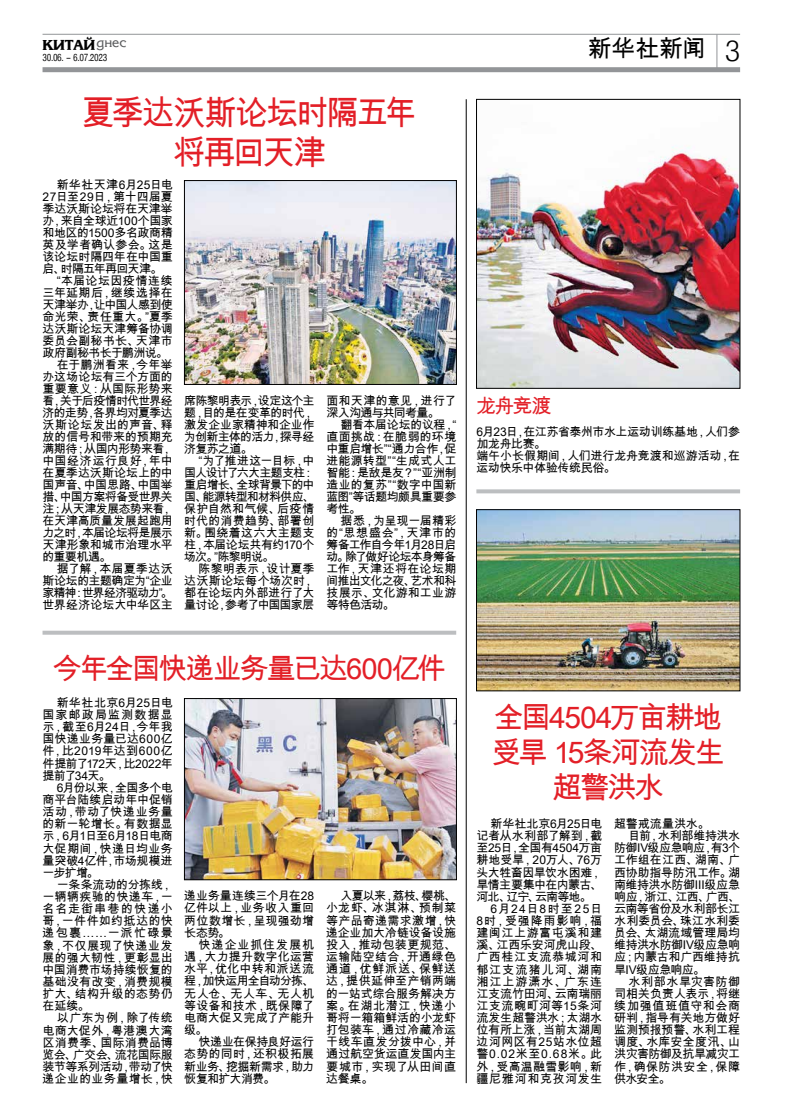
<style>
.page{position:relative;width:794px;height:1120px;background:#fff}
.page>*{position:absolute;margin:0;border:0;box-sizing:border-box;transform-origin:0 0}
.t1{font:34px/40px "Arial Unicode MS";letter-spacing:-.07em;color:#e31f27;text-align:center;scale:.95 1}
.t2{font:30px/35px "Arial Unicode MS";letter-spacing:-.085em;color:#e31f27;text-align:center}
.t3{font:30px "Hebar Light CYR";color:#000}
.t4{font:29px "Arial Unicode MS";letter-spacing:-.075em;color:#e31f27}
.t5{font:24px "Arial Unicode MS";letter-spacing:-.02em;color:#000}
.t6{font:20px "Arial Unicode MS";color:#e31f27}
.t7{font:15px "Karina Black CYR";color:#000}
.t8{font:12px/12px "Arial Unicode MS";letter-spacing:-.01em;color:#000;text-align:justify}
.t9{font:12px "Arial Unicode MS";letter-spacing:-.05em;color:#000}
.t10{font:12px/12px "Arial Unicode MS";letter-spacing:-.045em;color:#000}
.t11{font:12px "Arial Unicode MS";letter-spacing:.02em;color:#000}
.t12{font:12px "Arial Unicode MS";letter-spacing:-.065em;color:#000}
.t13{font:12px "Arial Unicode MS";letter-spacing:.025em;color:#000}
.t14{font:12px "Arial Unicode MS";letter-spacing:.04em;color:#000}
.t15{font:12px "Arial Unicode MS";letter-spacing:.015em;color:#000}
.t16{font:12px "Arial Unicode MS";letter-spacing:.055em;color:#000}
.t17{font:12px "Arial Unicode MS";letter-spacing:.07em;color:#000}
.t18{font:12px "Arial Unicode MS";letter-spacing:-.035em;color:#000}
.t19{font:12px "Arial Unicode MS";letter-spacing:-.03em;color:#000}
.t20{font:12px "Arial Unicode MS";letter-spacing:-.06em;color:#000}
.t21{font:12px "Arial Unicode MS";letter-spacing:.035em;color:#000}
.t22{font:12px "Arial Unicode MS";letter-spacing:.045em;color:#000}
.t23{font:12px "Arial Unicode MS";letter-spacing:-.08em;color:#000}
.t24{font:12px "Arial Unicode MS";letter-spacing:-.04em;color:#000}
.t25{font:12px "Arial Unicode MS";letter-spacing:.08em;color:#000}
.t26{font:12px "Arial Unicode MS";letter-spacing:.095em;color:#000}
.t27{font:12px "Arial Unicode MS";letter-spacing:.085em;color:#000}
.t28{font:12px "Arial Unicode MS";letter-spacing:.05em;color:#000}
.t29{font:12px "Arial Unicode MS";letter-spacing:-.055em;color:#000}
.t30{font:10px "Hebar Condensed CYR";letter-spacing:-.04em;color:#000;scale:.93 1}
</style>
<div class="page">
<hr style="left:43px;top:34px;width:697px;height:1px;background:#939598">
<div style="left:43px;top:67px;width:697px;height:5px;background:#939598"></div>
<hr style="left:716px;top:34px;width:1px;height:35px;background:#939598">
<svg style="left:43px;top:631px;width:413px;height:4px;background:#c0c2c4"></svg>
<svg style="left:476px;top:489px;width:264px;height:4px"></svg>
<img style="left:186px;top:182px;width:268px;height:200px">
<div style="left:184px;top:180px;width:272px;height:204px;border:1px solid #000"></div>
<img style="left:478px;top:147px;width:260px;height:239px">
<div style="left:476px;top:99px;width:264px;height:289px;border:1px solid #000"></div>
<img style="left:478px;top:511px;width:260px;height:178px">
<div style="left:476px;top:509px;width:264px;height:182px;border:1px solid #000"></div>
<hr style="left:466px;top:99px;width:1px;height:984px;background:#000">
<img style="left:186px;top:700px;width:268px;height:178px">
<div style="left:184px;top:698px;width:272px;height:182px;border:1px solid #000"></div>
<p class="t7" style="left:43px;top:36px;width:85px">Китай<sup>днес</sup></p>
<p class="t30" style="left:43px;top:52px;width:71px">30.06. – 6.07.2023</p>
<h1 class="t1" style="left:82px;top:92px;width:354px">夏季达沃斯论坛时隔五年将再回天津</h1>
<p class="t13" style="left:57px;top:176px;width:118px">新华社天津6月25日电</p>
<p class="t8" style="left:43px;top:190px;width:132px">27日至29日，第十四届夏</p>
<p class="t8" style="left:43px;top:202px;width:132px">季达沃斯论坛将在天津举</p>
<p class="t18" style="left:43px;top:212px;width:132px">办，来自全球近100个国家</p>
<p class="t19" style="left:43px;top:224px;width:132px">和地区的1500多名政商精</p>
<p class="t11" style="left:43px;top:236px;width:132px">英及学者确认参会。这是</p>
<p class="t8" style="left:43px;top:250px;width:132px">该论坛时隔四年在中国重</p>
<p class="t12" style="left:43px;top:260px;width:122px">启、时隔五年再回天津。</p>
<p class="t14" style="left:57px;top:272px;width:118px">“本届论坛因疫情连续</p>
<p class="t21" style="left:43px;top:284px;width:132px">三年延期后，继续选择在</p>
<p class="t9" style="left:43px;top:296px;width:132px">天津举办，让中国人感到使</p>
<p class="t11" style="left:43px;top:308px;width:132px">命光荣、责任重大。”夏季</p>
<p class="t8" style="left:43px;top:322px;width:132px">达沃斯论坛天津筹备协调</p>
<p class="t11" style="left:43px;top:332px;width:132px">委员会副秘书长、天津市</p>
<p class="t20" style="left:43px;top:344px;width:127px">政府副秘书长于鹏洲说。</p>
<p class="t15" style="left:57px;top:356px;width:118px">在于鹏洲看来，今年举</p>
<p class="t8" style="left:43px;top:370px;width:132px">办这场论坛有三个方面的</p>
<p class="t13" style="left:43px;top:380px;width:132px">重要意义：从国际形势来</p>
<p class="t12" style="left:43px;top:392px;width:132px">看，关于后疫情时代世界经</p>
<p class="t9" style="left:43px;top:404px;width:132px">济的走势，各界均对夏季达</p>
<p class="t13" style="left:43px;top:416px;width:132px">沃斯论坛发出的声音、释</p>
<p class="t8" style="left:43px;top:430px;width:132px">放的信号和带来的预期充</p>
<p class="t9" style="left:43px;top:440px;width:132px">满期待；从国内形势来看，</p>
<p class="t21" style="left:43px;top:452px;width:132px">中国经济运行良好，年中</p>
<p class="t8" style="left:43px;top:466px;width:132px">在夏季达沃斯论坛上的中</p>
<p class="t8" style="left:43px;top:478px;width:132px">国声音、中国思路、中国举</p>
<p class="t12" style="left:43px;top:488px;width:132px">措、中国方案将备受世界关</p>
<p class="t10" style="left:43px;top:502px;width:132px">注；从天津发展态势来看，</p>
<p class="t8" style="left:43px;top:514px;width:132px">在天津高质量发展起跑用</p>
<p class="t20" style="left:43px;top:524px;width:132px">力之时，本届论坛将是展示</p>
<p class="t8" style="left:43px;top:538px;width:132px">天津形象和城市治理水平</p>
<p class="t8" style="left:43px;top:550px;width:70px">的重要机遇。</p>
<p class="t8" style="left:57px;top:562px;width:118px">据了解，本届夏季达沃</p>
<p class="t10" style="left:43px;top:574px;width:132px">斯论坛的主题确定为“企业</p>
<p class="t23" style="left:43px;top:584px;width:132px">家精神：世界经济驱动力”。</p>
<p class="t8" style="left:43px;top:598px;width:132px">世界经济论坛大中华区主</p>
<p class="t10" style="left:326px;top:394px;width:132px">面和天津的意见，进行了深入沟通与共同考量。</p>
<p class="t8" style="left:326px;top:418px;width:132px;text-indent:14px">翻看本届论坛的议程，“直面挑战：在脆弱的环境中重启增长”“通力合作，促进能源转型”“生成式人工智能：是敌是友？”“亚洲制造业的复苏”“数字中国新蓝图”等话题均颇具重要参考性。</p>
<p class="t8" style="left:326px;top:514px;width:132px;text-indent:14px">据悉，为呈现一届精彩的“思想盛会”，天津市的筹备工作自今年1月28日启动。除了做好论坛本身筹备工作，天津还将在论坛期间推出文化之夜、艺术和科技展示、文化游和工业游等特色活动。</p>
<p class="t8" style="left:184px;top:394px;width:132px">席陈黎明表示，设定这个主题，目的是在变革的时代，激发企业家精神和企业作为创新主体的活力，探寻经济复苏之道。</p>
<p class="t8" style="left:184px;top:454px;width:132px;text-indent:14px">“为了推进这一目标，中国人设计了六大主题支柱：重启增长、全球背景下的中国、能源转型和材料供应、保护自然和气候、后疫情时代的消费趋势、部署创新。围绕着这六大主题支柱，本届论坛共有约170个场次。”陈黎明说。</p>
<p class="t8" style="left:184px;top:562px;width:132px;text-indent:14px">陈黎明表示，设计夏季达沃斯论坛每个场次时，都在论坛内外部进行了大量讨论，参考了中国国家层</p>
<h3 class="t4" style="left:53px;top:647px;width:394px">今年全国快递业务量已达600亿件</h3>
<p class="t8" style="left:43px;top:696px;width:132px;text-indent:14px">新华社北京6月25日电国家邮政局监测数据显示，截至6月24日，今年我国快递业务量已达600亿件，比2019年达到600亿件提前了172天，比2022年提前了34天。</p>
<p class="t8" style="left:43px;top:781px;width:132px;text-indent:14px">6月份以来，全国多个电商平台陆续启动年中促销活动，带动了快递业务量的新一轮增长。有数据显示，6月1日至6月18日电商大促期间，快递日均业务量突破4亿件，市场规模进一步扩增。</p>
<p class="t8" style="left:43px;top:878px;width:132px;text-indent:14px">一条条流动的分拣线，一辆辆疾驰的快递车，一名名走街串巷的快递小哥，一件件如约抵达的快递包裹……一派忙碌景象，不仅展现了快递业发展的强大韧性，更彰显出中国消费市场持续恢复的基础没有改变，消费规模扩大、结构升级的态势仍在延续。</p>
<p class="t8" style="left:43px;top:1012px;width:132px;text-indent:14px">以广东为例，除了传统电商大促外，粤港澳大湾区消费季、国际消费品博览会、广交会、流花国际服装节等系列活动，带动了快递企业的业务量增长，快</p>
<p class="t8" style="left:184px;top:890px;width:131px">递业务量连续三个月在28亿件以上，业务收入重回两位数增长，呈现强劲增长态势。</p>
<p class="t8" style="left:184px;top:938px;width:131px;text-indent:14px">快递企业抓住发展机遇，大力提升数字化运营水平，优化中转和派送流程，加快运用全自动分拣、无人仓、无人车、无人机等设备和技术，既保障了电商大促又完成了产能升级。</p>
<p class="t8" style="left:184px;top:1035px;width:131px;text-indent:14px">快递业在保持良好运行态势的同时，还积极拓展新业务、挖掘新需求，助力恢复和扩大消费。</p>
<p class="t8" style="left:326px;top:889px;width:131px;text-indent:14px">入夏以来，荔枝、樱桃、小龙虾、冰淇淋、预制菜等产品寄递需求激增，快递企业加大冷链设备设施投入，推动包装更规范、运输陆空结合，开通绿色通道，优鲜派送、保鲜送达，提供延伸至产销两端的一站式综合服务解决方案。在湖北潜江，快递小哥将一箱箱鲜活的小龙虾打包装车，通过冷藏冷运干线车直发分拨中心，并通过航空货运直发国内主要城市，实现了从田间直达餐桌。</p>
<h3 class="t5" style="left:588px;top:31px;width:120px">新华社新闻</h3>
<h2 class="t3" style="left:725px;top:33px;width:16px">3</h2>
<h3 class="t6" style="left:476px;top:391px;width:77px">龙舟竞渡</h3>
<p class="t8" style="left:476px;top:426px;width:265px;text-align:left">6月23日，在江苏省泰州市水上运动训练基地，人们参加龙舟比赛。<br>端午小长假期间，人们进行龙舟竞渡和巡游活动，在运动快乐中体验传统民俗。</p>
<h2 class="t2" style="left:491px;top:699px;width:235px">全国4504万亩耕地受旱 15条河流发生超警洪水</h2>
<p class="t8" style="left:490px;top:817px;width:113px">新华社北京6月25日电</p>
<p class="t8" style="left:476px;top:830px;width:127px">记者从水利部了解到，截</p>
<p class="t8" style="left:476px;top:842px;width:127px">至25日，全国有4504万亩</p>
<p class="t8" style="left:476px;top:854px;width:127px">耕地受旱，20万人、76万</p>
<p class="t24" style="left:476px;top:863px;width:127px">头大牲畜因旱饮水困难，</p>
<p class="t9" style="left:476px;top:876px;width:127px">旱情主要集中在内蒙古、</p>
<p class="t8" style="left:476px;top:890px;width:117px">河北、辽宁、云南等地。</p>
<p class="t25" style="left:490px;top:900px;width:113px">6月24日8时至25日</p>
<p class="t17" style="left:476px;top:912px;width:127px">8时，受强降雨影响，福</p>
<p class="t16" style="left:476px;top:924px;width:127px">建闽江上游富屯溪和建</p>
<p class="t8" style="left:476px;top:939px;width:127px">溪、江西乐安河虎山段、</p>
<p class="t16" style="left:476px;top:948px;width:127px">广西桂江支流恭城河和</p>
<p class="t26" style="left:476px;top:960px;width:127px">郁江支流猪儿河、湖南</p>
<p class="t27" style="left:476px;top:973px;width:127px">湘江上游潇水、广东连</p>
<p class="t8" style="left:476px;top:987px;width:127px">江支流竹田河、云南瑞丽</p>
<p class="t22" style="left:476px;top:997px;width:127px">江支流畹町河等15条河</p>
<p class="t8" style="left:476px;top:1011px;width:127px">流发生超警洪水；太湖水</p>
<p class="t8" style="left:476px;top:1023px;width:127px">位有所上涨，当前太湖周</p>
<p class="t14" style="left:476px;top:1033px;width:127px">边河网区有25站水位超</p>
<p class="t17" style="left:476px;top:1045px;width:127px">警0.02米至0.68米。此</p>
<p class="t15" style="left:476px;top:1057px;width:127px">外，受高温融雪影响，新</p>
<p class="t28" style="left:476px;top:1069px;width:127px">疆尼雅河和克孜河发生</p>
<p class="t8" style="left:614px;top:817px;width:97px">超警戒流量洪水。</p>
<p class="t19" style="left:628px;top:827px;width:113px">目前，水利部维持洪水</p>
<p class="t9" style="left:614px;top:839px;width:127px">防御Ⅳ级应急响应，有3个</p>
<p class="t11" style="left:614px;top:851px;width:127px">工作组在江西、湖南、广</p>
<p class="t8" style="left:614px;top:866px;width:127px">西协助指导防汛工作。湖</p>
<p class="t18" style="left:614px;top:875px;width:127px">南维持洪水防御Ⅲ级应急</p>
<p class="t8" style="left:614px;top:890px;width:127px">响应，浙江、江西、广西、</p>
<p class="t9" style="left:614px;top:900px;width:127px">云南等省份及水利部长江</p>
<p class="t8" style="left:614px;top:914px;width:127px">水利委员会、珠江水利委</p>
<p class="t8" style="left:614px;top:926px;width:127px">员会、太湖流域管理局均</p>
<p class="t10" style="left:614px;top:939px;width:127px">维持洪水防御Ⅳ级应急响</p>
<p class="t8" style="left:614px;top:951px;width:127px">应；内蒙古和广西维持抗</p>
<p class="t29" style="left:614px;top:960px;width:92px">旱Ⅳ级应急响应。</p>
<p class="t22" style="left:628px;top:972px;width:113px">水利部水旱灾害防御</p>
<p class="t8" style="left:614px;top:987px;width:127px">司相关负责人表示，将继</p>
<p class="t16" style="left:614px;top:997px;width:127px">续加强值班值守和会商</p>
<p class="t8" style="left:614px;top:1011px;width:127px">研判，指导有关地方做好</p>
<p class="t8" style="left:614px;top:1023px;width:127px">监测预报预警、水利工程</p>
<p class="t15" style="left:614px;top:1033px;width:127px">调度、水库安全度汛、山</p>
<p class="t10" style="left:614px;top:1048px;width:127px">洪灾害防御及抗旱减灾工</p>
<p class="t14" style="left:614px;top:1057px;width:127px">作，确保防洪安全，保障</p>
<p class="t8" style="left:614px;top:1072px;width:58px">供水安全。</p>
</div>
